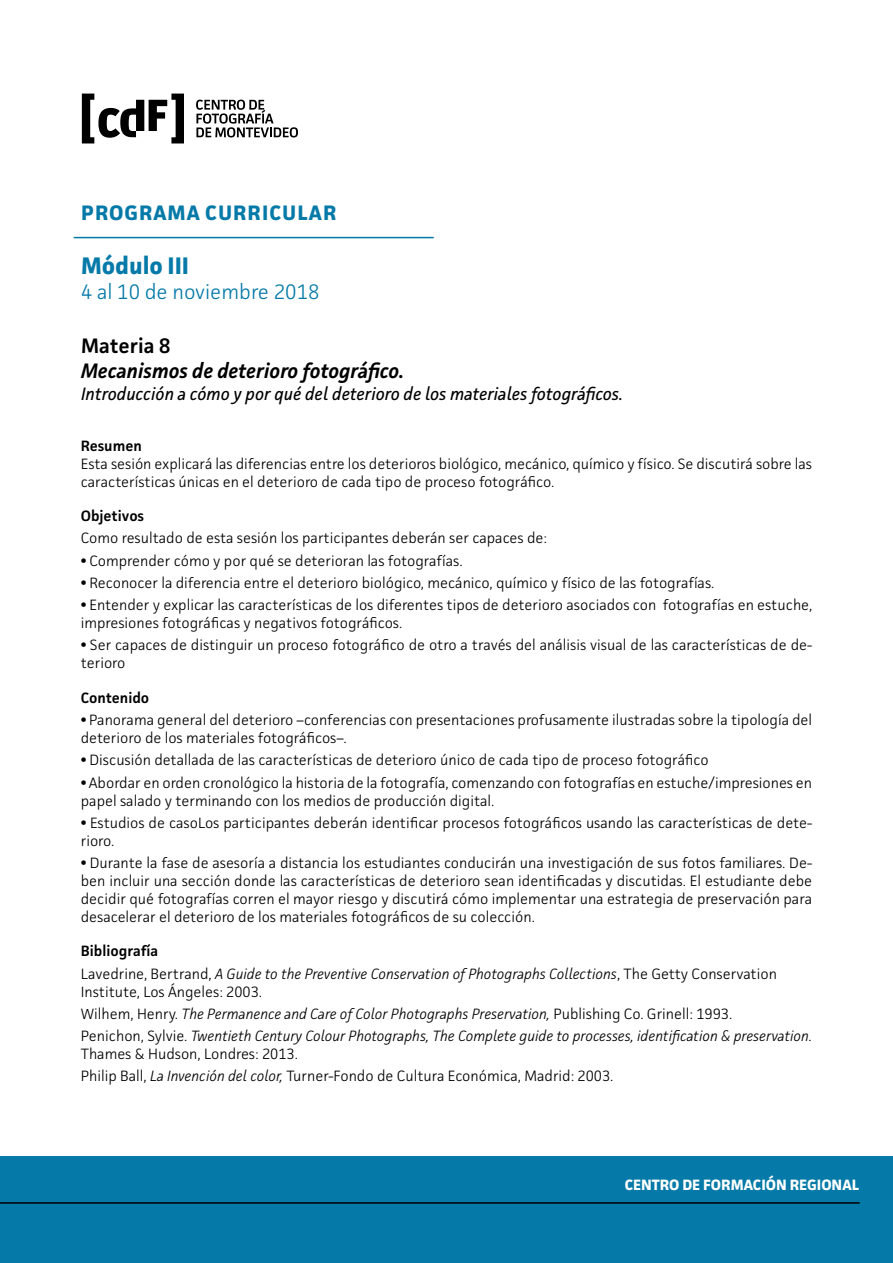
<style>
.page{position:relative;width:893px;height:1263px;background:#fff}
.page>*{position:absolute;margin:0;border:0;box-sizing:border-box;transform-origin:0 0}
.t1{font:700 24px "Facit";color:#057aa8}
.t2{font:italic 600 21px "Facit";color:#000}
.t3{font:300 21px "Facit";color:#057aa8}
.t4{font:700 21px "Facit";letter-spacing:.05em;color:#057aa8}
.t5{font:600 21px "Facit";color:#000}
.t6{font:italic 18px "Facit";color:#000}
.t7{font:300 15px/18px "Facit";color:#000}
.t8{font:italic 300 15px/18px "Facit";color:#000}
.t9{font:600 15px "Facit";color:#000}
.t10{font:700 15px "Facit";color:#fff}
.s1{font-weight:700}
.s2{font-style:italic}
.s3{font-style:normal}
</style>
<div class="page">
<div style="left:0;top:1157px;width:893px;height:106px;background:#057aa8"></div>
<svg style="left:82px;top:94px;width:102px;height:49px"></svg>
<svg style="left:196px;top:100px;width:102px;height:37px"></svg>
<hr style="left:0;top:1202px;width:860px;height:2px;background:#000">
<hr style="left:74px;top:237px;width:360px;height:1px;background:#057aa8">
<p class="t4" style="left:81px;top:199px;width:257px">PROGRAMA CURRICULAR</p>
<p class="t1" style="left:81px;top:250px;width:110px">Módulo III</p>
<p class="t3" style="left:81px;top:278px;width:240px">4 al 10 de noviembre 2018</p>
<p class="t5" style="left:81px;top:333px;width:91px">Materia 8</p>
<p class="t2" style="left:81px;top:358px;width:325px">Mecanismos de deterioro fotográfico.</p>
<p class="t6" style="left:81px;top:383px;width:544px">Introducción a cómo y por qué del deterioro de los materiales fotográficos.</p>
<p class="t9" style="left:81px;top:436px;width:63px">Resumen</p>
<p class="t7" style="left:81px;top:454px;width:733px">Esta sesión explicará las diferencias entre los deterioros biológico, mecánico, químico y físico. Se discutirá sobre las características únicas en el deterioro de cada tipo de proceso fotográfico.</p>
<p class="t9" style="left:81px;top:507px;width:65px">Objetivos</p>
<p class="t7" style="left:81px;top:529px;width:468px">Como resultado de esta sesión los participantes deberán ser capaces de:</p>
<p class="t7" style="left:81px;top:551px;width:383px"><span class="s1">•</span> Comprender cómo y por qué se deterioran las fotografías.</p>
<p class="t7" style="left:81px;top:573px;width:635px"><span class="s1">•</span> Reconocer la diferencia entre el deterioro biológico, mecánico, químico y físico de las fotografías.</p>
<p class="t7" style="left:81px;top:596px;width:733px"><span class="s1">•</span> Entender y explicar las características de los diferentes tipos de deterioro asociados con fotografías en estuche, impresiones fotográficas y negativos fotográficos.</p>
<p class="t7" style="left:81px;top:636px;width:733px"><span class="s1">•</span> Ser capaces de distinguir un proceso fotográfico de otro a través del análisis visual de las características de de&shy;terioro</p>
<p class="t9" style="left:81px;top:688px;width:70px">Contenido</p>
<p class="t7" style="left:81px;top:710px;width:733px"><span class="s1">•</span> Panorama general del deterioro –conferencias con presentaciones profusamente ilustradas sobre la tipología del deterioro de los materiales fotográficos–.</p>
<p class="t7" style="left:81px;top:751px;width:629px"><span class="s1">•</span> Discusión detallada de las características de deterioro único de cada tipo de proceso fotográfico</p>
<p class="t7" style="left:81px;top:773px;width:733px"><span class="s1">•</span> Abordar en orden cronológico la historia de la fotografía, comenzando con fotografías en estuche/impresiones en papel salado y terminando con los medios de producción digital.</p>
<p class="t7" style="left:81px;top:813px;width:733px"><span class="s1">•</span> Estudios de casoLos participantes deberán identificar procesos fotográficos usando las características de dete&shy;rioro.</p>
<p class="t7" style="left:81px;top:853px;width:733px;text-align:justify"><span class="s1">•</span> Durante la fase de asesoría a distancia los estudiantes conducirán una investigación de sus fotos familiares. De&shy;ben incluir una sección donde las características de deterioro sean identificadas y discutidas. El estudiante debe decidir qué fotografías corren el mayor riesgo y discutirá cómo implementar una estrategia de preservación para desacelerar el deterioro de los materiales fotográficos de su colección.</p>
<p class="t9" style="left:81px;top:942px;width:79px">Bibliografía</p>
<p class="t7" style="left:81px;top:964px;width:698px">Lavedrine, Bertrand, <span class="s2">A Guide to the Preventive Conservation of Photographs Collections</span>, The Getty Conservation<br>Institute, Los Ángeles: 2003.</p>
<p class="t8" style="left:81px;top:1004px;width:653px"><span class="s3">Wilhem, Henry.</span> The Permanence and Care of Color Photographs Preservation, <span class="s3">Publishing Co. Grinell: 1993.</span></p>
<p class="t8" style="left:81px;top:1027px;width:733px"><span class="s3">Penichon, Sylvie.</span> Twentieth Century Colour Photographs, The Complete guide to processes, identification &amp; preservation.<br><span class="s3">Thames &amp; Hudson, Londres: 2013.</span></p>
<p class="t7" style="left:81px;top:1067px;width:534px">Philip Ball, <span class="s2">La Invención del color,</span> Turner-Fondo de Cultura Económica, Madrid: 2003.</p>
<p class="t10" style="left:625px;top:1175px;width:236px">CENTRO DE FORMACIÓN REGIONAL</p>
</div>
